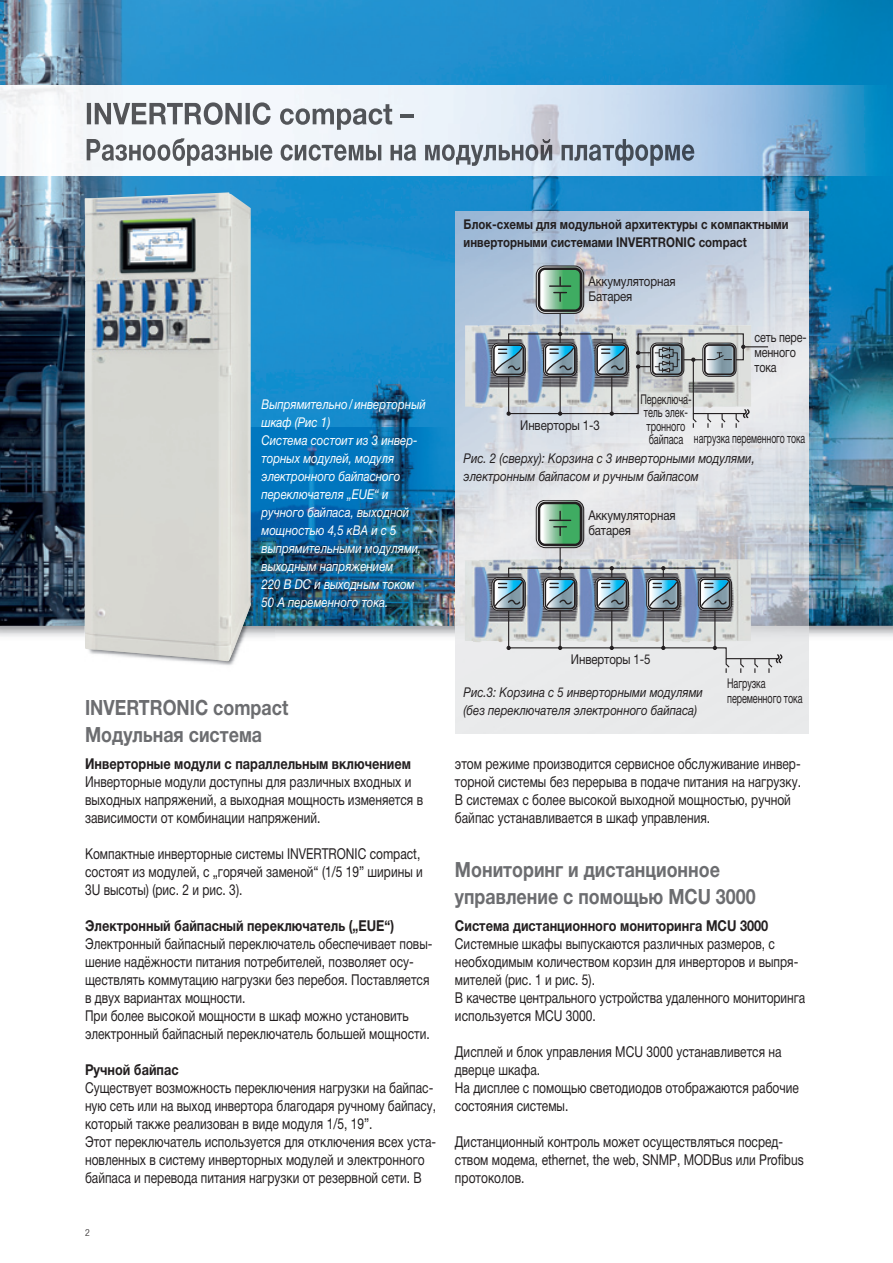
<style>
.page{position:relative;width:893px;height:1263px;background:#fff}
.page>*{position:absolute;margin:0;border:0;box-sizing:border-box;transform-origin:0 0}
.t1{font:700 21px/27px "Helvetica Neue LT Pro";color:#6c6d70;scale:.85 1}
.t2{font:15px/18px "Helvetica Neue LT Pro";color:#231f20;scale:.8 1}
.t3{font:700 15px "Helvetica Neue LT Pro";color:#231f20;scale:.85 1}
.t4{font:italic 13.5px/18px "Helvetica Neue LT Pro";color:#fff;scale:.85 1}
.t5{font:italic 13.5px/18px "Helvetica Neue LT Pro";color:#231f20;scale:.85 1}
.t6{font:700 13.5px/18px "Helvetica Neue LT Pro";color:#231f20;scale:.85 1}
.t7{font:13.5px/15px "Helvetica Neue LT Pro";letter-spacing:-.01em;color:#231f20;scale:.85 1}
.t8{font:13.5px/13.5px "Helvetica Neue LT Pro";letter-spacing:-.01em;color:#231f20;text-align:center;scale:.68 1}
.t9{font:13.5px "Helvetica Neue LT Pro";letter-spacing:-.01em;color:#231f20;scale:.65 1}
.t10{font:13.5px/15px "Helvetica Neue LT Pro";letter-spacing:-.01em;color:#231f20;scale:.67 1}
.t11{font:13.5px/15px "Helvetica Neue LT Pro";letter-spacing:-.01em;color:#231f20;scale:.8 1}
.t12{font:300 condensed 9.75px "Helvetica Neue LT Pro";color:#231f20}
</style>
<div class="page">
<img style="left:0;top:625px;width:893px;height:18px">
<img style="left:0;top:0;width:893px;height:625px">
<img style="left:0;top:85px;width:893px;height:90px">
<img style="left:275px;top:625px;width:179px;height:1px">
<img style="left:275px;top:427px;width:179px;height:198px">
<img style="left:251px;top:427px;width:24px;height:171px">
<img style="left:455px;top:211px;width:353px;height:522px">
<img style="left:465px;top:325px;width:286px;height:83px">
<img style="left:465px;top:559px;width:286px;height:83px">
<hr style="left:560px;top:310px;width:1px;height:38px;background:#231f20">
<div style="left:536px;top:266px;width:48px;height:47px;border:1px solid #231f20;border-radius:9px"></div>
<svg style="left:538px;top:267px;width:44px;height:45px"></svg>
<svg style="left:540px;top:270px;width:40px;height:39px"></svg>
<svg style="left:559px;top:277px;width:2px;height:8px"></svg>
<svg style="left:554px;top:292px;width:12px;height:9px"></svg>
<hr style="left:550px;top:285px;width:21px;height:2px;background:#231f20">
<div style="left:492px;top:343px;width:33px;height:33px;border:1px solid #231f20;border-radius:6px"></div>
<svg style="left:493px;top:344px;width:31px;height:31px"></svg>
<svg style="left:495px;top:332px;width:273px;height:96px;background:#aeb6bc"></svg>
<hr style="left:560px;top:544px;width:1px;height:104px;background:#231f20">
<div style="left:536px;top:500px;width:48px;height:48px;border:1px solid #231f20;border-radius:9px"></div>
<div style="left:538px;top:502px;width:44px;height:44px;background:#231f20;border-radius:7px"></div>
<svg style="left:540px;top:504px;width:40px;height:40px"></svg>
<svg style="left:550px;top:511px;width:21px;height:24px"></svg>
<div style="left:492px;top:577px;width:33px;height:34px;background:#838182;border-radius:6px"></div>
<div style="left:492px;top:577px;width:33px;height:34px;border:1px solid #231f20;border-radius:6px"></div>
<svg style="left:493px;top:578px;width:31px;height:32px"></svg>
<svg style="left:495px;top:566px;width:288px;height:107px;background:#aeb8c0"></svg>
<img style="left:186px;top:598px;width:89px;height:67px">
<img style="left:96px;top:625px;width:179px;height:1px">
<img style="left:85px;top:192px;width:166px;height:469px">
<img style="left:87px;top:102px;width:183px;height:23px">
<img style="left:280px;top:104px;width:112px;height:26px">
<svg style="left:400px;top:114px;width:13px;height:4px"></svg>
<img style="left:87px;top:138px;width:185px;height:28px">
<p class="t4" style="left:261px;top:395px;width:195px">Выпрямительно / инверторный шкаф (Рис 1)<br>Система cостоит из 3 инвер&shy;торных модулей, модуля электронного байпасного переключателя „EUE“ и ручного байпаса, выходной мощностью 4,5 кВА и c 5 выпрямительными модулями, выходным напряжением<br>220 В DC и выходным током<br>50 А переменного тока.</p>
<h1 class="t1" style="left:85px;top:694px;width:241px">INVERTRONIC compact<br>Модульная система</h1>
<p class="t3" style="left:85px;top:755px;width:385px">Инверторные модули с параллельным включением</p>
<p class="t2" style="left:85px;top:773px;width:424px">Инверторные модули доступны для различных входных и выходных напряжений, а выходная мощность изменяется в зависимости от комбинации напряжений.</p>
<p class="t2" style="left:85px;top:845px;width:424px">Компактные инверторные системы INVERTRONIC compact, состоят из модулей, с „горячей заменой“ (1/5 19” ширины и<br>3U высоты) (рис. 2 и рис. 3).</p>
<p class="t3" style="left:85px;top:917px;width:365px">Электронный байпасный переключатель („EUE“)</p>
<p class="t2" style="left:85px;top:935px;width:436px">Электронный байпасный переключатель обеспечивает повы&shy;шение надёжности питания потребителей, позволяет осу&shy;ществлять коммутацию нагрузки без перебоя. Поставляется в двух вариантах мощности.<br>При более высокой мощности в шкаф можно установить электронный байпасный переключатель большей мощности.</p>
<p class="t3" style="left:85px;top:1061px;width:112px">Ручной байпас</p>
<p class="t2" style="left:85px;top:1079px;width:440px">Существует возможность переключения нагрузки на байпас&shy;ную сеть или на выход инвертора благодаря ручному байпасу, который также реализован в виде модуля 1/5, 19”.<br>Этот переключатель используется для отключения всех уста&shy;новленных в систему инверторных модулей и электронного байпаса и перевода питания нагрузки от резервной сети. В</p>
<p class="t12" style="left:85px;top:1227px;width:6px">2</p>
<p class="t6" style="left:464px;top:215px;width:384px">Блок-схемы для модульной архитектуры с компактными инверторными системами INVERTRONIC compact</p>
<p class="t7" style="left:588px;top:273px;width:104px">Аккумуляторная<br>Батарея</p>
<p class="t11" style="left:754px;top:330px;width:67px">сеть пере&shy;менного тока</p>
<p class="t7" style="left:520px;top:418px;width:95px">Инверторы 1-3</p>
<p class="t8" style="left:640px;top:392px;width:77px">Переключа&shy;тель элек&shy;тронного байпаса</p>
<p class="t9" style="left:694px;top:431px;width:173px">нагрузка переменного тока</p>
<p class="t5" style="left:464px;top:449px;width:344px">Рис. 2 (сверху): Корзина с 3 инверторными модулями, электронным байпасом и ручным байпасом</p>
<p class="t7" style="left:588px;top:507px;width:104px">Аккумуляторная батарея</p>
<p class="t7" style="left:571px;top:652px;width:95px">Инверторы 1-5</p>
<p class="t5" style="left:464px;top:683px;width:283px">Рис.3: Корзина с 5 инверторными модулями (без переключателя электронного байпаса)</p>
<p class="t10" style="left:727px;top:676px;width:114px">Нагрузка переменного тока</p>
<p class="t2" style="left:455px;top:755px;width:434px">этом режиме производится сервисное обслуживание инвер&shy;торной системы без перерыва в подаче питания на нагрузку.<br>В системах с более высокой выходной мощностью, ручной байпас устанавливается в шкаф управления.</p>
<h1 class="t1" style="left:455px;top:856px;width:355px">Мониторинг и дистанционное управление с помощью MCU 3000</h1>
<p class="t3" style="left:455px;top:917px;width:370px">Система дистанционного мониторинга MCU 3000</p>
<p class="t2" style="left:455px;top:935px;width:439px">Системные шкафы выпускаются различных размеров, с необходимым количеством корзин для инверторов и выпря&shy;мителей (рис. 1 и рис. 5).<br>В качестве центрального устройства удаленного мониторинга используется MCU 3000.</p>
<p class="t2" style="left:455px;top:1043px;width:431px">Дисплей и блок управления MCU 3000 устанавливется на дверце шкафа.<br>На дисплее с помощью светодиодов отображаются рабочие состояния системы.</p>
<p class="t2" style="left:455px;top:1133px;width:437px">Дистанционный контроль может осуществляться посред&shy;ством модема, ethernet, the web, SNMP, MODBus или Profibus протоколов.</p>
</div>
